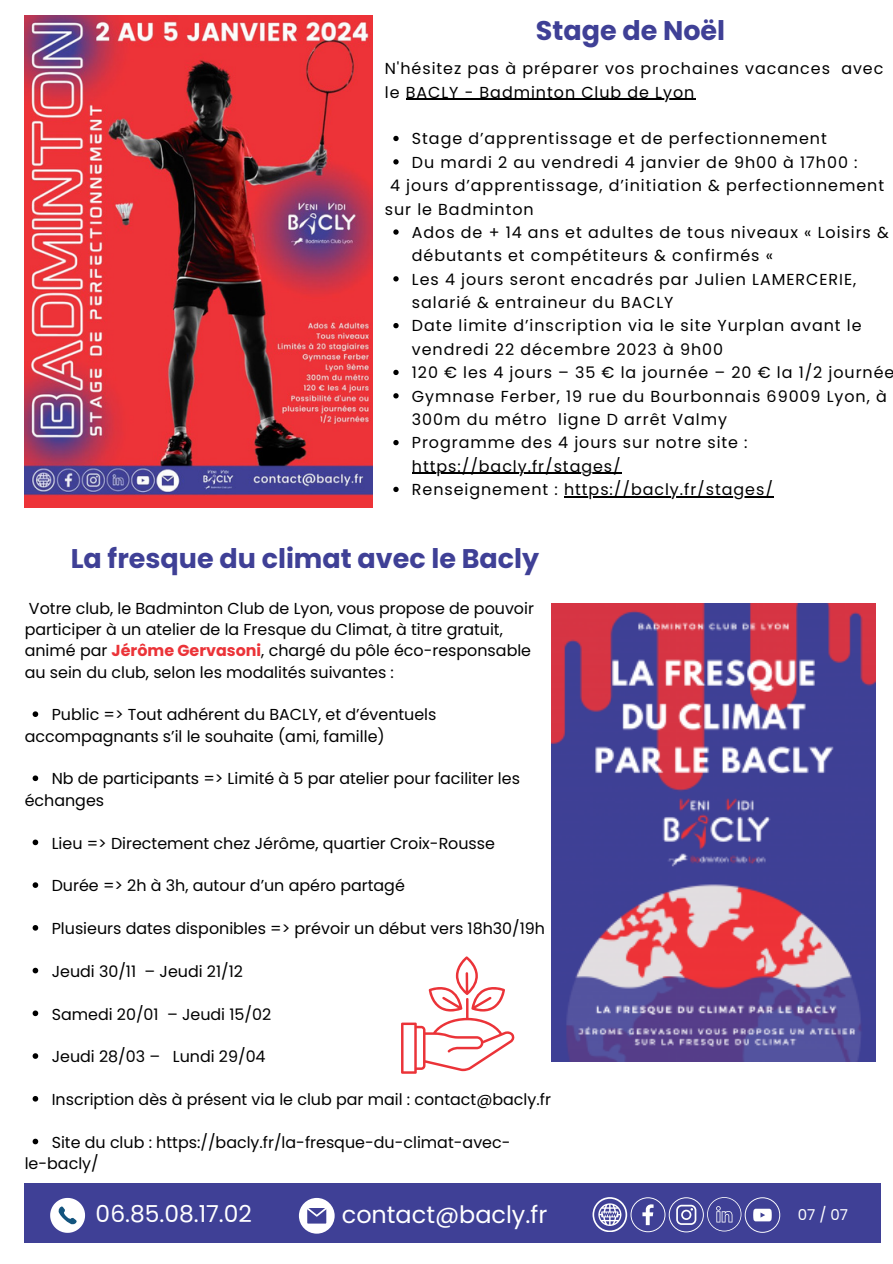
<style>
.page{position:relative;width:893px;height:1264px;background:#fff}
.page>*{position:absolute;margin:0;border:0;box-sizing:border-box;transform-origin:0 0}
.t1{font:700 27px "Poppins";color:#3f4096}
.t2{font:23.85px "Poppins";color:#fff}
.t3{font:23.4px "Poppins";color:#fff}
.t4{font:15.9px/23.4px "Poppins";letter-spacing:.06em;color:#000}
.t5{font:15.9px "Poppins";color:#000}
.t6{font:15px "Poppins";color:#fff}
.s1{font-weight:700;color:#eb3338}
</style>
<div class="page">
<div style="left:25px;top:1183px;width:855px;height:59px;background:#3f4096"></div>
<svg style="left:50px;top:1197px;width:35px;height:35px"></svg>
<svg style="left:592px;top:1197px;width:188px;height:35px"></svg>
<svg style="left:299px;top:1197px;width:35px;height:36px"></svg>
<img style="left:25px;top:16px;width:347px;height:491px">
<img style="left:551px;top:603px;width:324px;height:458px">
<svg style="left:401px;top:956px;width:113px;height:117px"></svg>
<svg style="left:393px;top:136px;width:5px;height:5px"></svg>
<svg style="left:393px;top:159px;width:5px;height:5px"></svg>
<svg style="left:393px;top:229px;width:5px;height:6px"></svg>
<svg style="left:393px;top:276px;width:5px;height:5px"></svg>
<svg style="left:393px;top:323px;width:5px;height:5px"></svg>
<svg style="left:393px;top:370px;width:5px;height:5px"></svg>
<svg style="left:393px;top:393px;width:5px;height:5px"></svg>
<svg style="left:393px;top:440px;width:5px;height:5px"></svg>
<hr style="left:412px;top:473px;width:209px;height:1px;background:#000">
<svg style="left:393px;top:487px;width:5px;height:5px"></svg>
<hr style="left:564px;top:496px;width:209px;height:1px;background:#000">
<hr style="left:405px;top:99px;width:290px;height:1px;background:#000">
<svg style="left:33px;top:711px;width:5px;height:6px"></svg>
<svg style="left:33px;top:775px;width:5px;height:6px"></svg>
<svg style="left:33px;top:839px;width:5px;height:6px"></svg>
<svg style="left:33px;top:882px;width:5px;height:5px"></svg>
<svg style="left:33px;top:925px;width:5px;height:5px"></svg>
<svg style="left:33px;top:967px;width:5px;height:6px"></svg>
<svg style="left:33px;top:1010px;width:5px;height:6px"></svg>
<svg style="left:33px;top:1053px;width:5px;height:5px"></svg>
<svg style="left:33px;top:1096px;width:5px;height:5px"></svg>
<svg style="left:33px;top:1138px;width:5px;height:6px"></svg>
<p class="t1" style="left:536px;top:12px;width:191px">Stage de Noël</p>
<p class="t4" style="left:385px;top:57px;width:500px">N'hésitez pas à préparer vos prochaines vacances avec le BACLY - Badminton Club de Lyon</p>
<p class="t4" style="left:412px;top:127px;width:416px">Stage d’apprentissage et de perfectionnement</p>
<p class="t4" style="left:412px;top:150px;width:447px">Du mardi 2 au vendredi 4 janvier de 9h00 à 17h00 :</p>
<p class="t4" style="left:385px;top:174px;width:501px;text-indent:5px">4 jours d’apprentissage, d’initiation &amp; perfectionnement sur le Badminton</p>
<p class="t4" style="left:412px;top:221px;width:478px">Ados de + 14 ans et adultes de tous niveaux « Loisirs &amp; débutants et compétiteurs &amp; confirmés «</p>
<p class="t4" style="left:412px;top:267px;width:446px">Les 4 jours seront encadrés par Julien LAMERCERIE, salarié &amp; entraineur du BACLY</p>
<p class="t4" style="left:412px;top:314px;width:451px">Date limite d’inscription via le site Yurplan avant le vendredi 22 décembre 2023 à 9h00</p>
<p class="t4" style="left:412px;top:361px;width:484px">120 € les 4 jours – 35 € la journée – 20 € la 1/2 journée</p>
<p class="t4" style="left:412px;top:384px;width:476px">Gymnase Ferber, 19 rue du Bourbonnais 69009 Lyon, à<br>300m du métro ligne D arrêt Valmy</p>
<p class="t4" style="left:412px;top:431px;width:337px">Programme des 4 jours sur notre site : https://bacly.fr/stages/</p>
<p class="t4" style="left:412px;top:478px;width:362px">Renseignement : https://bacly.fr/stages/</p>
<p class="t1" style="left:71px;top:540px;width:470px">La fresque du climat avec le Bacly</p>
<p class="t5" style="left:29px;top:597px;width:506px">Votre club, le Badminton Club de Lyon, vous propose de pouvoir</p>
<p class="t5" style="left:25px;top:618px;width:479px">participer à un atelier de la Fresque du Climat, à titre gratuit,</p>
<p class="t5" style="left:25px;top:639px;width:508px">animé par <span class="s1">Jérôme Gervasoni</span>, chargé du pôle éco-responsable</p>
<p class="t5" style="left:25px;top:661px;width:371px">au sein du club, selon les modalités suivantes :</p>
<p class="t5" style="left:52px;top:703px;width:386px">Public =&gt; Tout adhérent du BACLY, et d’éventuels</p>
<p class="t5" style="left:25px;top:725px;width:361px">accompagnants s’il le souhaite (ami, famille)</p>
<p class="t5" style="left:52px;top:767px;width:469px">Nb de participants =&gt; Limité à 5 par atelier pour faciliter les</p>
<p class="t5" style="left:25px;top:789px;width:81px">échanges</p>
<p class="t5" style="left:52px;top:831px;width:445px">Lieu =&gt; Directement chez Jérôme, quartier Croix-Rousse</p>
<p class="t5" style="left:52px;top:874px;width:354px">Durée =&gt; 2h à 3h, autour d’un apéro partagé</p>
<p class="t5" style="left:52px;top:917px;width:494px">Plusieurs dates disponibles =&gt; prévoir un début vers 18h30/19h</p>
<p class="t5" style="left:52px;top:960px;width:193px">Jeudi 30/11 – Jeudi 21/12</p>
<p class="t5" style="left:52px;top:1002px;width:221px">Samedi 20/01 – Jeudi 15/02</p>
<p class="t5" style="left:52px;top:1045px;width:215px">Jeudi 28/03 – Lundi 29/04</p>
<p class="t5" style="left:52px;top:1088px;width:500px">Inscription dès à présent via le club par mail : contact@bacly.fr</p>
<p class="t5" style="left:52px;top:1130px;width:460px">Site du club : https://bacly.fr/la-fresque-du-climat-avec-</p>
<p class="t4" style="left:25px;top:1151px;width:76px">le-bacly/</p>
<p class="t3" style="left:96px;top:1197px;width:158px">06.85.08.17.02</p>
<p class="t2" style="left:342px;top:1197px;width:207px">contact@bacly.fr</p>
<p class="t6" style="left:797px;top:1204px;width:52px">07 / 07</p>
</div>
